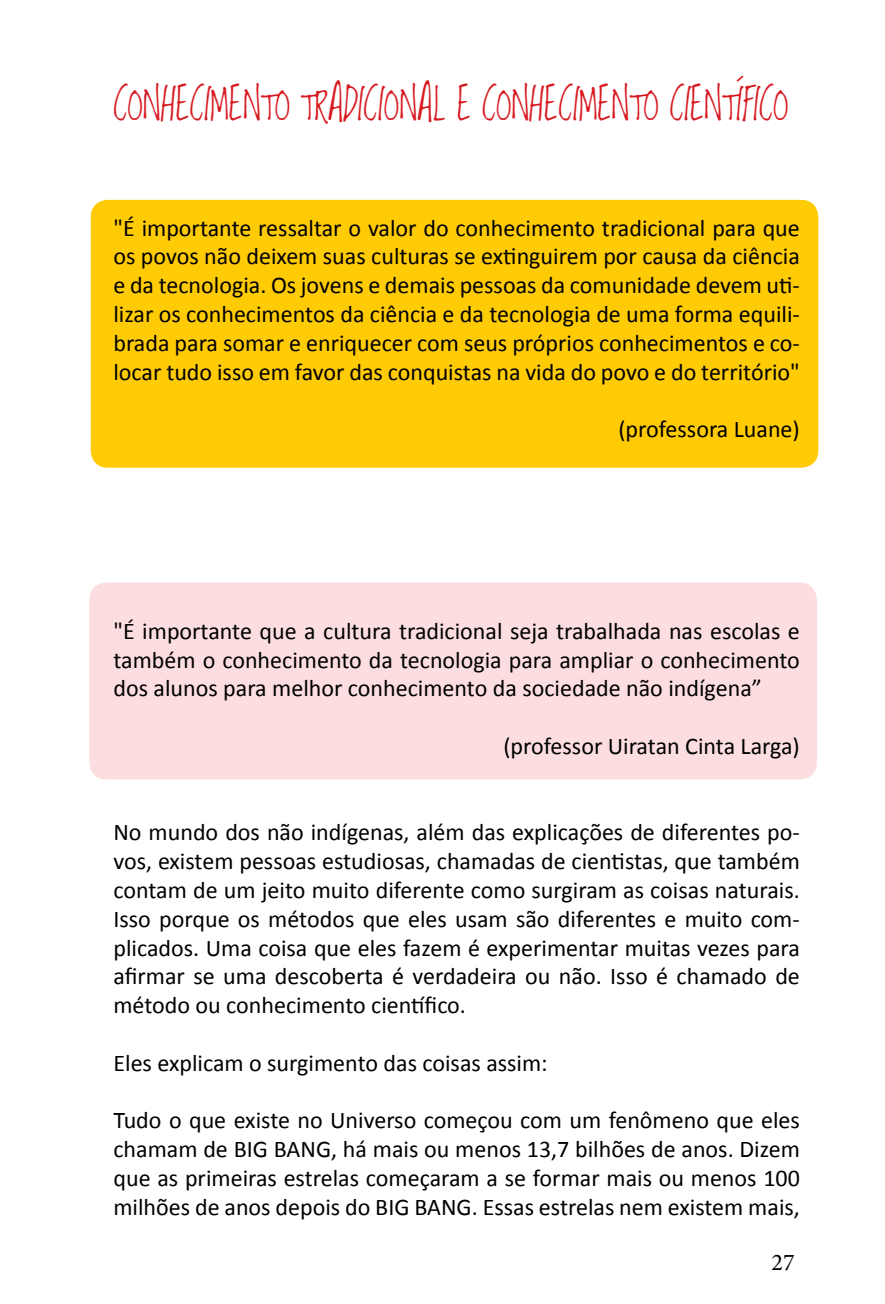
<style>
.page{position:relative;width:885px;height:1304px;background:#fff}
.page>*{position:absolute;margin:0;border:0;box-sizing:border-box;transform-origin:0 0}
.t1{font:36px "Lovedbythe King";color:#d71920}
.t2{font:24px/28.8px "Calibri";color:#000;text-align:justify}
.t3{font:24px "Minion Pro";color:#000}
</style>
<div class="page">
<div style="left:89px;top:583px;width:727px;height:197px;background:#fcdee0;border-radius:17px"></div>
<div style="left:91px;top:200px;width:727px;height:268px;background:#ffcb05;border-radius:17px"></div>
<h1 class="t1" style="left:113px;top:87px;width:676px">CONHECIMENTO TRADICION AL E CONHECIMENTO CIENTÍFICO</h1>
<p class="t2" style="left:113px;top:213px;width:687px">"É importante ressaltar o valor do conhecimento tradicional para que os povos não deixem suas culturas se extinguirem por causa da ciência e da tecnologia. Os jovens e demais pessoas da comunidade devem uti&shy;lizar os conhecimentos da ciência e da tecnologia de uma forma equili&shy;brada para somar e enriquecer com seus próprios conhecimentos e co&shy;locar tudo isso em favor das conquistas na vida do povo e do território"</p>
<p class="t2" style="left:618px;top:415px;width:183px">(professora Luane)</p>
<p class="t2" style="left:113px;top:617px;width:687px">"É importante que a cultura tradicional seja trabalhada nas escolas e também o conhecimento da tecnologia para ampliar o conhecimento dos alunos para melhor conhecimento da sociedade não indígena”</p>
<p class="t2" style="left:503px;top:732px;width:298px">(professor Uiratan Cinta Larga)</p>
<p class="t2" style="left:113px;top:818px;width:687px">No mundo dos não indígenas, além das explicações de diferentes po&shy;vos, existem pessoas estudiosas, chamadas de cientistas, que também contam de um jeito muito diferente como surgiram as coisas naturais.<br>Isso porque os métodos que eles usam são diferentes e muito com&shy;plicados. Uma coisa que eles fazem é experimentar muitas vezes para afirmar se uma descoberta é verdadeira ou não. Isso é chamado de método ou conhecimento científico.</p>
<p class="t2" style="left:113px;top:1049px;width:435px">Eles explicam o surgimento das coisas assim:</p>
<p class="t2" style="left:113px;top:1106px;width:688px">Tudo o que existe no Universo começou com um fenômeno que eles chamam de BIG BANG, há mais ou menos 13,7 bilhões de anos. Dizem que as primeiras estrelas começaram a se formar mais ou menos 100 milhões de anos depois do BIG BANG. Essas estrelas nem existem mais,</p>
<p class="t3" style="left:771px;top:1247px;width:25px">27</p>
</div>
